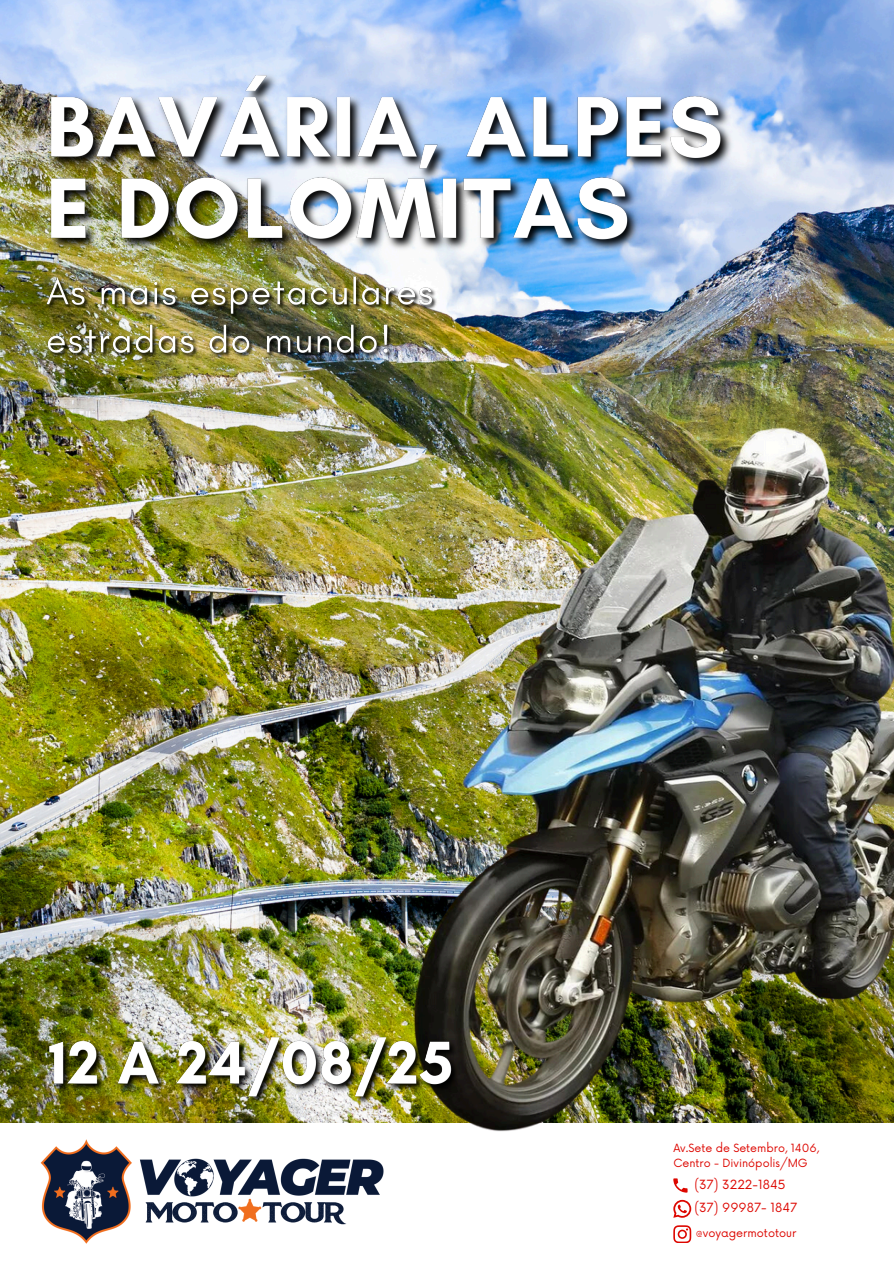
<style>
.page{position:relative;width:894px;height:1264px;background:#fff}
.page>*{position:absolute;margin:0;border:0;box-sizing:border-box;transform-origin:0 0}
.t1{font:12.3px "Now";color:#dd0700}
.t2{font:11.25px "Now";color:#dd0700}
.t3{font:11.1px/14.7px "Now";color:#dd0700}
</style>
<div class="page">
<img style="left:0;top:0;width:893px;height:1122px">
<svg style="left:673px;top:1213px;width:17px;height:4px"></svg>
<svg style="left:673px;top:1225px;width:17px;height:17px"></svg>
<img style="left:250px;top:377px;width:643px;height:836px">
<img style="left:40px;top:1132px;width:356px;height:112px">
<img style="left:44px;top:67px;width:694px;height:194px">
<img style="left:43px;top:269px;width:397px;height:94px">
<img style="left:42px;top:1025px;width:422px;height:84px">
<p class="t3" style="left:673px;top:1141px;width:147px">Av.Sete de Setembro, 1406,<br>Centro - Divinópolis/MG</p>
<p class="t1" style="left:694px;top:1177px;width:93px">(37) 3222-1845</p>
<p class="t1" style="left:694px;top:1200px;width:104px">(37) 99987- 1847</p>
<p class="t2" style="left:695px;top:1226px;width:102px">@voyagermototour</p>
</div>
